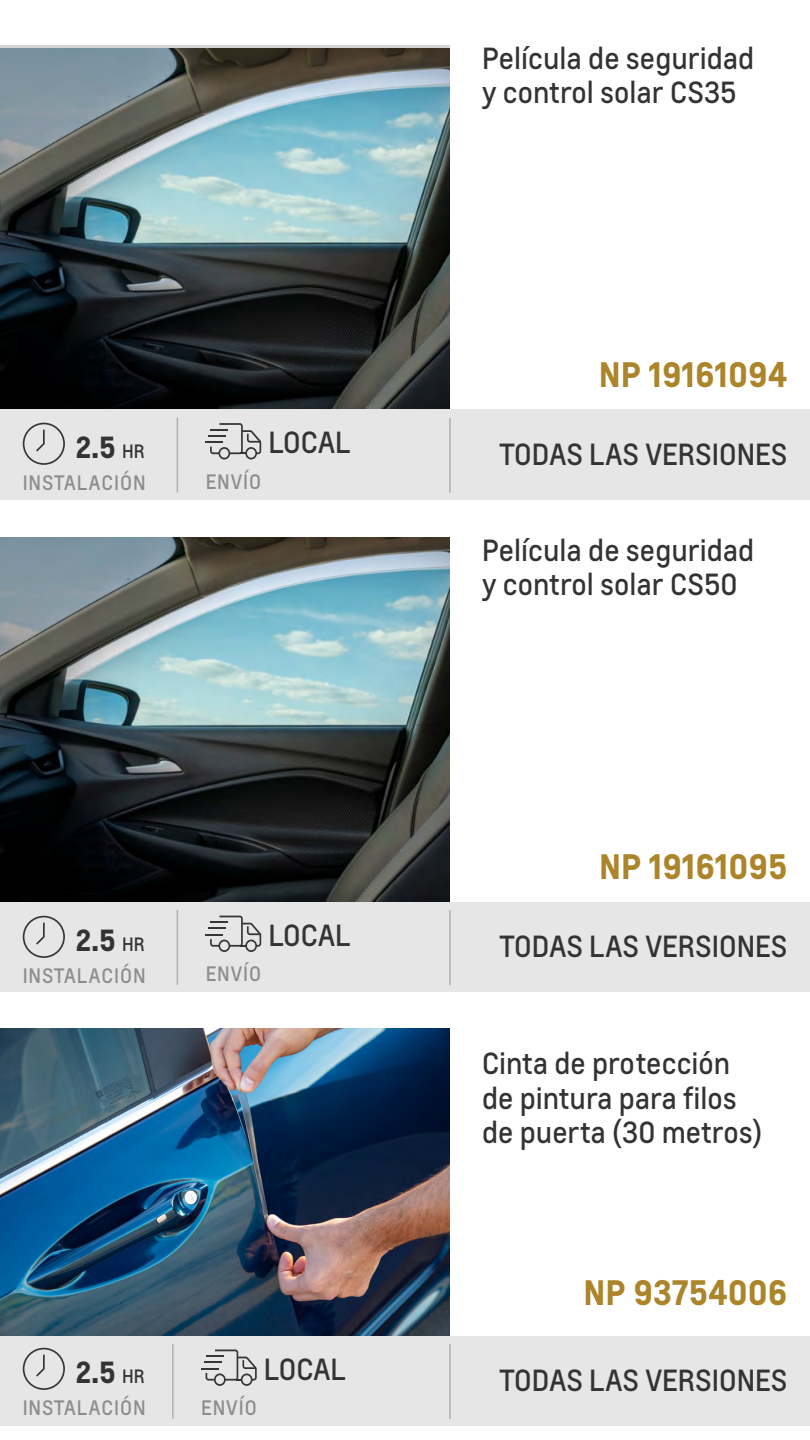
<style>
.page{position:relative;width:810px;height:1440px;background:#fff}
.page>*{position:absolute;margin:0;border:0;box-sizing:border-box;transform-origin:0 0}
.t1{font:700 33px "Louis Global 2";color:#ac852b}
.t2{font:28.5px/34.2px "Louis Global 2";color:#333334}
.t3{font:700 28.5px "Louis Global 2";color:#333334}
.t4{font:19.5px "Louis Global 2";letter-spacing:.05em;color:#333334}
.s1{font-weight:400;font-size:18px}
</style>
<div class="page">
<img style="left:0;top:48px;width:450px;height:361px">
<div style="left:0;top:409px;width:810px;height:91px;background:#e6e6e6"></div>
<hr style="left:449px;top:418px;width:2px;height:75px;background:#333334">
<svg style="left:206px;top:423px;width:55px;height:37px"></svg>
<hr style="left:177px;top:417px;width:1px;height:75px;background:#333334">
<img style="left:0;top:538px;width:449px;height:364px">
<div style="left:0;top:902px;width:810px;height:90px;background:#e6e6e6"></div>
<hr style="left:449px;top:910px;width:2px;height:75px;background:#333334">
<svg style="left:206px;top:916px;width:55px;height:36px"></svg>
<hr style="left:177px;top:910px;width:1px;height:75px;background:#333334">
<img style="left:0;top:1028px;width:450px;height:308px">
<div style="left:0;top:1336px;width:810px;height:90px;background:#e6e6e6"></div>
<hr style="left:449px;top:1344px;width:2px;height:75px;background:#333334">
<svg style="left:201px;top:1350px;width:56px;height:36px"></svg>
<hr style="left:172px;top:1344px;width:2px;height:75px;background:#333334">
<svg style="left:23px;top:423px;width:42px;height:42px"></svg>
<svg style="left:23px;top:916px;width:42px;height:42px"></svg>
<svg style="left:23px;top:1348px;width:42px;height:42px"></svg>
<p class="t3" style="left:76px;top:426px;width:71px">2.5 <span class="s1">HR</span></p>
<p class="t4" style="left:22px;top:470px;width:125px">INSTALACIÓN</p>
<p class="t4" style="left:206px;top:468px;width:57px">ENVÍO</p>
<p class="t2" style="left:268px;top:425px;width:84px">LOCAL</p>
<p class="t3" style="left:76px;top:919px;width:71px">2.5 <span class="s1">HR</span></p>
<p class="t4" style="left:22px;top:963px;width:125px">INSTALACIÓN</p>
<p class="t4" style="left:206px;top:961px;width:57px">ENVÍO</p>
<p class="t2" style="left:268px;top:918px;width:84px">LOCAL</p>
<p class="t3" style="left:76px;top:1351px;width:71px">2.5 <span class="s1">HR</span></p>
<p class="t4" style="left:22px;top:1395px;width:125px">INSTALACIÓN</p>
<p class="t4" style="left:201px;top:1395px;width:57px">ENVÍO</p>
<p class="t2" style="left:264px;top:1352px;width:84px">LOCAL</p>
<p class="t2" style="left:482px;top:41px;width:274px">Película de seguridad y control solar CS35</p>
<p class="t1" style="left:599px;top:350px;width:190px">NP 19161094</p>
<p class="t2" style="left:499px;top:437px;width:290px">TODAS LAS VERSIONES</p>
<p class="t2" style="left:482px;top:533px;width:274px">Película de seguridad y control solar CS50</p>
<p class="t1" style="left:599px;top:842px;width:190px">NP 19161095</p>
<p class="t2" style="left:499px;top:929px;width:290px">TODAS LAS VERSIONES</p>
<p class="t2" style="left:482px;top:1046px;width:282px">Cinta de protección de pintura para filos de puerta (30 metros)</p>
<p class="t1" style="left:584px;top:1268px;width:205px">NP 93754006</p>
<p class="t2" style="left:499px;top:1363px;width:290px">TODAS LAS VERSIONES</p>
</div>
